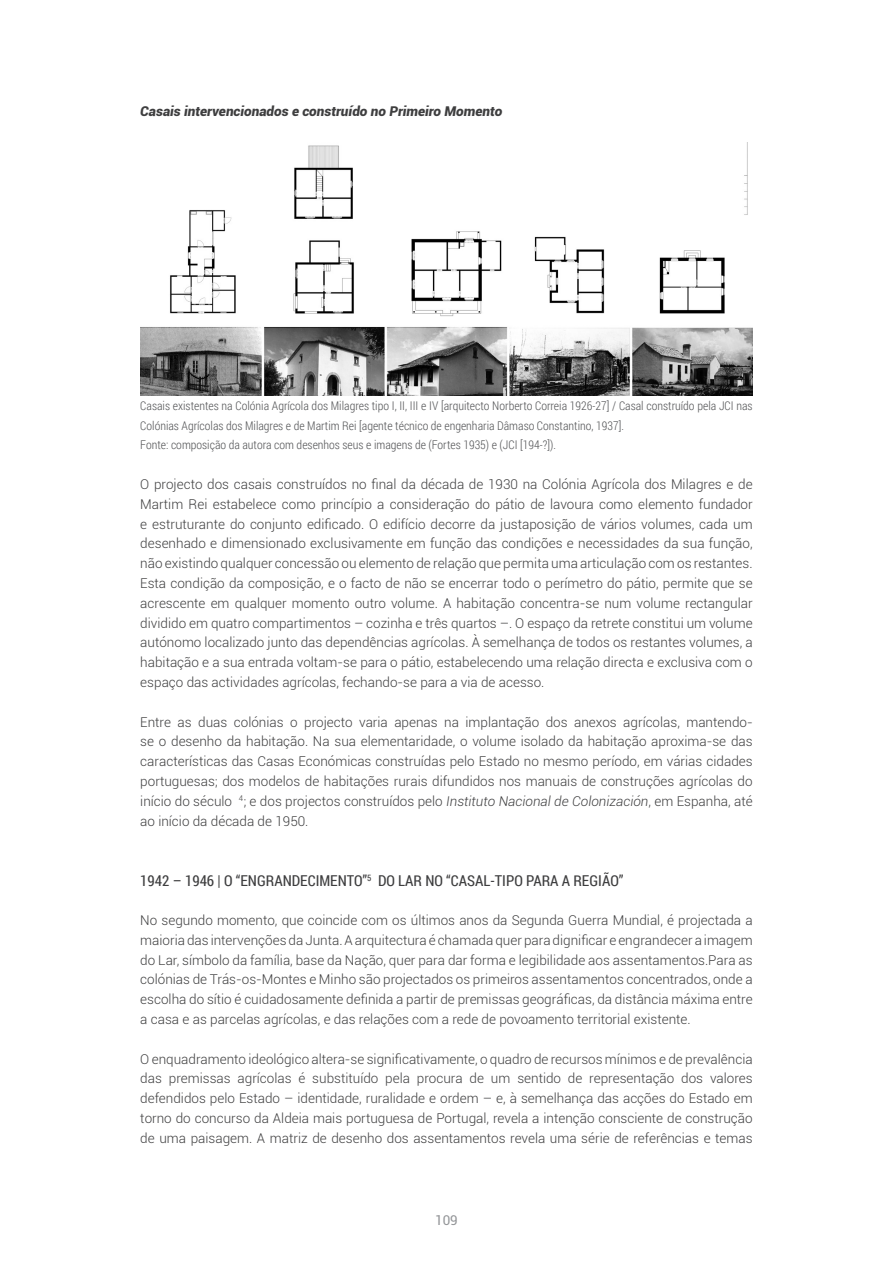
<style>
.page{position:relative;width:893px;height:1263px;background:#fff}
.page>*{position:absolute;margin:0;border:0;box-sizing:border-box;transform-origin:0 0}
.t1{font:15px "Roboto Condensed";color:#3e3e3f}
.t2{font:300 13.5px/19.8px "Roboto";color:#3e3e3f;text-align:justify}
.t3{font:italic 900 13.5px "Roboto";color:#3e3e3f}
.t4{font:13.5px "Roboto";color:#939598}
.t5{font:300 12px/19.5px "Roboto Condensed";color:#57585a}
.s1{font-style:italic}
</style>
<div class="page">
<img style="left:140px;top:142px;width:613px;height:253px">
<p class="t3" style="left:140px;top:102px;width:364px">Casais intervencionados e construído no Primeiro Momento</p>
<p class="t5" style="left:140px;top:396px;width:614px">Casais existentes na Colónia Agrícola dos Milagres tipo I, II, III e IV [arquitecto Norberto Correia 1926-27] / Casal construído pela JCI nas<br>Colónias Agrícolas dos Milagres e de Martim Rei [agente técnico de engenharia Dâmaso Constantino, 1937].<br>Fonte: composição da autora com desenhos seus e imagens de (Fortes 1935) e (JCI [194-?]).</p>
<p class="t2" style="left:140px;top:474px;width:614px">O projecto dos casais construídos no final da década de 1930 na Colónia Agrícola dos Milagres e de Martim Rei estabelece como princípio a consideração do pátio de lavoura como elemento fundador e estruturante do conjunto edificado. O edifício decorre da justaposição de vários volumes, cada um desenhado e dimensionado exclusivamente em função das condições e necessidades da sua função, não existindo qualquer concessão ou elemento de relação que permita uma articulação com os restantes.<br>Esta condição da composição, e o facto de não se encerrar todo o perímetro do pátio, permite que se acrescente em qualquer momento outro volume. A habitação concentra-se num volume rectangular dividido em quatro compartimentos – cozinha e três quartos –. O espaço da retrete constitui um volume autónomo localizado junto das dependências agrícolas. À semelhança de todos os restantes volumes, a habitação e a sua entrada voltam-se para o pátio, estabelecendo uma relação directa e exclusiva com o espaço das actividades agrícolas, fechando-se para a via de acesso.</p>
<p class="t2" style="left:140px;top:711px;width:614px">Entre as duas colónias o projecto varia apenas na implantação dos anexos agrícolas, mantendo&shy;se o desenho da habitação. Na sua elementaridade, o volume isolado da habitação aproxima-se das características das Casas Económicas construídas pelo Estado no mesmo período, em várias cidades portuguesas; dos modelos de habitações rurais difundidos nos manuais de construções agrícolas do início do século <sup>4</sup>; e dos projectos construídos pelo <span class="s1">Instituto Nacional de Colonización</span>, em Espanha, até ao início da década de 1950.</p>
<p class="t1" style="left:140px;top:870px;width:485px">1942 – 1946 | O “ENGRANDECIMENTO”<sup>5</sup> DO LAR NO “CASAL-TIPO PARA A REGIÃO”</p>
<p class="t2" style="left:140px;top:910px;width:614px">No segundo momento, que coincide com os últimos anos da Segunda Guerra Mundial, é projectada a maioria das intervenções da Junta. A arquitectura é chamada quer para dignificar e engrandecer a imagem do Lar, símbolo da família, base da Nação, quer para dar forma e legibilidade aos assentamentos.Para as colónias de Trás-os-Montes e Minho são projectados os primeiros assentamentos concentrados, onde a escolha do sítio é cuidadosamente definida a partir de premissas geográficas, da distância máxima entre a casa e as parcelas agrícolas, e das relações com a rede de povoamento territorial existente.</p>
<p class="t2" style="left:140px;top:1048px;width:614px">O enquadramento ideológico altera-se significativamente, o quadro de recursos mínimos e de prevalência das premissas agrícolas é substituído pela procura de um sentido de representação dos valores defendidos pelo Estado – identidade, ruralidade e ordem – e, à semelhança das acções do Estado em torno do concurso da Aldeia mais portuguesa de Portugal, revela a intenção consciente de construção de uma paisagem. A matriz de desenho dos assentamentos revela uma série de referências e temas</p>
<p class="t4" style="left:435px;top:1211px;width:24px">109</p>
</div>
